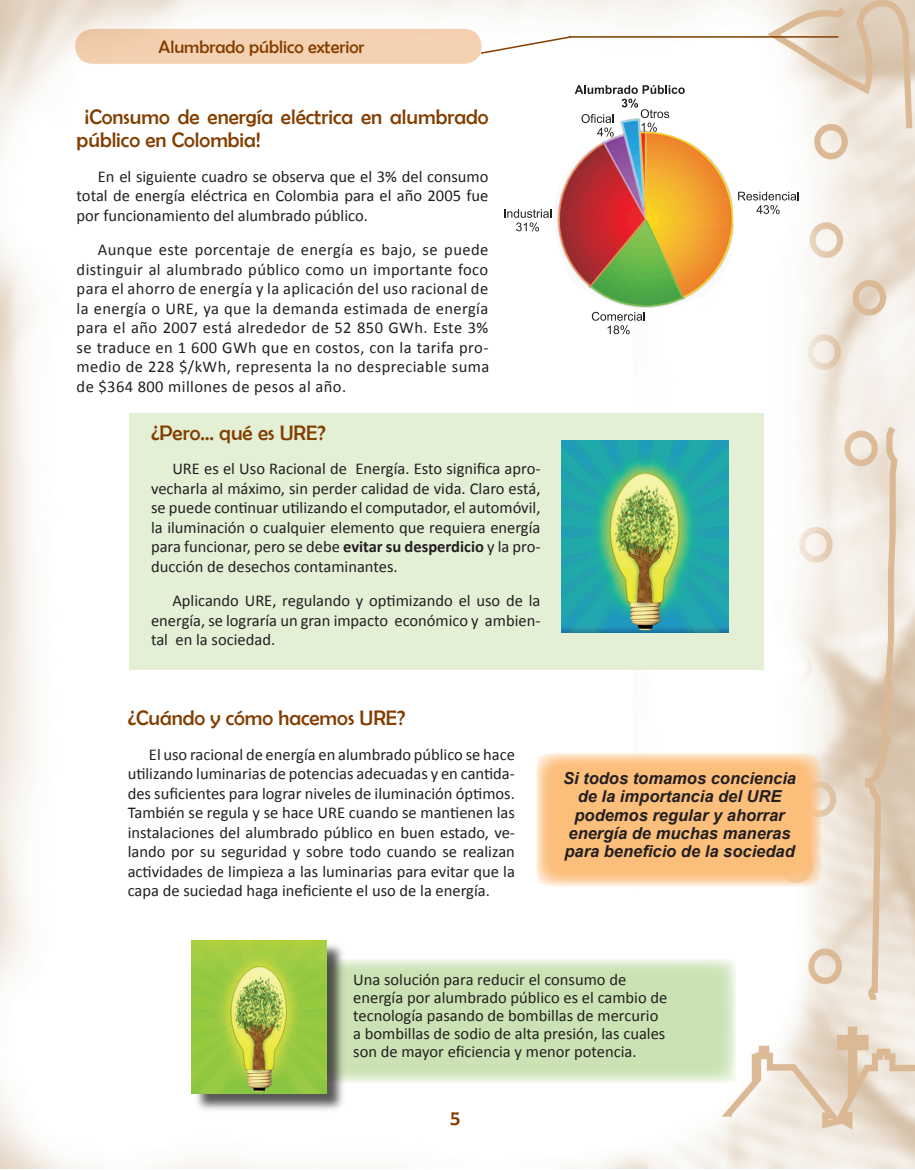
<style>
.page{position:relative;width:915px;height:1170px;background:#fff}
.page>*{position:absolute;margin:0;border:0;box-sizing:border-box;transform-origin:0 0}
.t1{font:21px/23.1px "Berlin Sans FB";color:#833e00}
.t2{font:18px "Berlin Sans FB";color:#833e00}
.t3{font:16.5px/19.5px "Calibri";color:#231f20;text-align:justify}
.t4{font:italic 700 16.5px/18.1px "Arial";color:#231f20;text-align:center}
.s1{font-weight:700}
</style>
<div class="page">
<img style="left:0;top:0;width:914px;height:1168px">
<hr style="left:569px;top:36px;width:269px;height:2px;background:#833e00">
<svg style="left:75px;top:29px;width:497px;height:35px"></svg>
<div style="left:130px;top:413px;width:633px;height:257px;background:#e3f0d6"></div>
<img style="left:547px;top:117px;width:191px;height:198px">
<svg style="left:737px;top:192px;width:61px;height:22px"></svg>
<svg style="left:591px;top:312px;width:53px;height:22px"></svg>
<svg style="left:504px;top:209px;width:47px;height:22px"></svg>
<svg style="left:574px;top:85px;width:110px;height:52px"></svg>
<svg style="left:536px;top:753px;width:285px;height:134px;background:#fbc487"></svg>
<div style="left:206px;top:959px;width:530px;height:123px;background:#cbe3b4"></div>
<div style="left:193px;top:941px;width:153px;height:171px;background:#231f20;opacity:.75"></div>
<img style="left:191px;top:940px;width:135px;height:153px">
<img style="left:561px;top:440px;width:166px;height:192px">
<svg style="left:450px;top:1112px;width:9px;height:13px"></svg>
<p class="t2" style="left:158px;top:37px;width:207px">Alumbrado público exterior</p>
<p class="t1" style="left:77px;top:105px;width:413px;text-indent:8px">¡Consumo de energía eléctrica en alumbrado público en Colombia!</p>
<p class="t3" style="left:77px;top:166px;width:413px;text-indent:21px">En el siguiente cuadro se observa que el 3% del consumo total de energía eléctrica en Colombia para el año 2005 fue por funcionamiento del alumbrado público.</p>
<p class="t3" style="left:77px;top:239px;width:414px;text-indent:21px">Aunque este porcentaje de energía es bajo, se puede distinguir al alumbrado público como un importante foco para el ahorro de energía y la aplicación del uso racional de la energía o URE, ya que la demanda estimada de energía para el año 2007 está alrededor de 52 850 GWh. Este 3% se traduce en 1 600 GWh que en costos, con la tarifa pro&shy;medio de 228 $/kWh, representa la no despreciable suma de $364 800 millones de pesos al año.</p>
<p class="t1" style="left:151px;top:421px;width:176px">¿Pero… qué es URE?</p>
<p class="t3" style="left:151px;top:458px;width:391px;text-indent:21px">URE es el Uso Racional de Energía. Esto significa apro&shy;vecharla al máximo, sin perder calidad de vida. Claro está, se puede continuar utilizando el computador, el automóvil, la iluminación o cualquier elemento que requiera energía para funcionar, pero se debe <span class="s1">evitar su desperdicio</span> y la pro&shy;ducción de desechos contaminantes.</p>
<p class="t3" style="left:151px;top:590px;width:391px;text-indent:21px">Aplicando URE, regulando y optimizando el uso de la energía, se lograría un gran impacto económico y ambien&shy;tal en la sociedad.</p>
<p class="t1" style="left:128px;top:706px;width:279px">¿Cuándo y cómo hacemos URE?</p>
<p class="t3" style="left:128px;top:743px;width:388px;text-indent:21px">El uso racional de energía en alumbrado público se hace utilizando luminarias de potencias adecuadas y en cantida&shy;des suficientes para lograr niveles de iluminación óptimos.<br>También se regula y se hace URE cuando se mantienen las instalaciones del alumbrado público en buen estado, ve&shy;lando por su seguridad y sobre todo cuando se realizan actividades de limpieza a las luminarias para evitar que la capa de suciedad haga ineficiente el uso de la energía.</p>
<p class="t4" style="left:563px;top:770px;width:234px">Si todos tomamos conciencia de la importancia del URE podemos regular y ahorrar energía de muchas maneras para beneficio de la sociedad</p>
<p class="t3" style="left:353px;top:969px;width:315px;line-height:18.1px;text-align:left">Una solución para reducir el consumo de energía por alumbrado público es el cambio de tecnología pasando de bombillas de mercurio a bombillas de sodio de alta presión, las cuales son de mayor eficiencia y menor potencia.</p>
</div>
